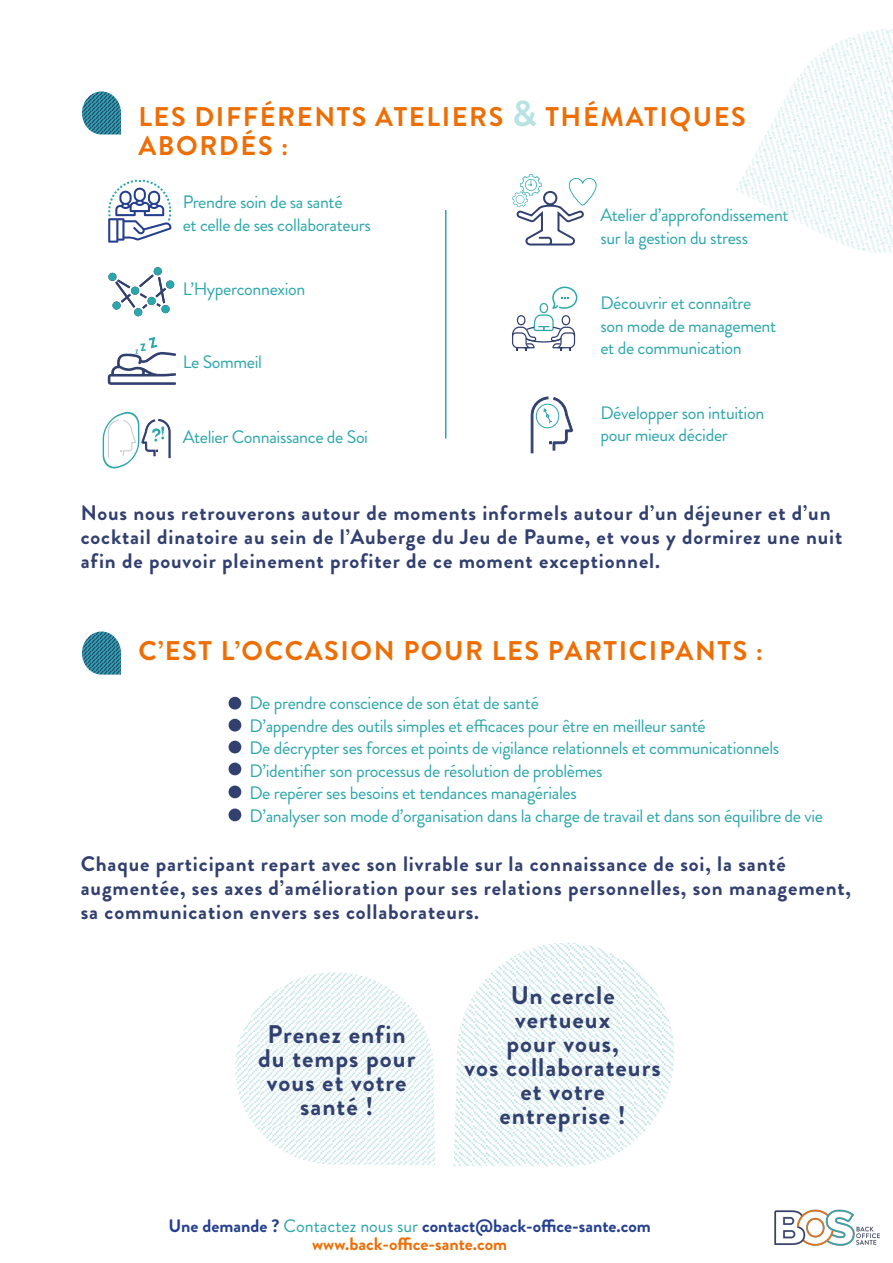
<style>
.page{position:relative;width:893px;height:1263px;background:#fff}
.page>*{position:absolute;margin:0;border:0;box-sizing:border-box;transform-origin:0 0}
.t1{font:700 27px/28.5px "Brandon Grotesque";letter-spacing:.06em;color:#ed6e05}
.t2{font:700 25.5px/24px "Brandon Grotesque";letter-spacing:.04em;color:#324070;text-align:center}
.t3{font:700 21px/24px "Brandon Grotesque";letter-spacing:.04em;color:#324070}
.t4{font:18px/22.5px "Brandon Grotesque";letter-spacing:-.02em;color:#2ba6ab}
.t5{font:700 18px "Brandon Grotesque";color:#253f8e}
.t6{font:700 18px "Brandon Grotesque";color:#ed6e05}
.s1{font-size:36px;color:#b9e2e3}
.s2{font-weight:400;color:#2ba6ab}
</style>
<div class="page">
<svg style="left:235px;top:972px;width:200px;height:194px"></svg>
<svg style="left:453px;top:943px;width:221px;height:224px"></svg>
<svg style="left:82px;top:91px;width:39px;height:44px"></svg>
<svg style="left:82px;top:631px;width:39px;height:44px"></svg>
<img style="left:774px;top:1209px;width:106px;height:37px">
<svg style="left:736px;top:29px;width:157px;height:224px"></svg>
<hr style="left:445px;top:210px;width:1px;height:228px;background:#2ba6ab">
<div style="left:229px;top:697px;width:12px;height:12px;background:#324070;border-radius:50%"></div>
<div style="left:229px;top:719px;width:12px;height:12px;background:#324070;border-radius:50%"></div>
<div style="left:229px;top:741px;width:12px;height:12px;background:#324070;border-radius:50%"></div>
<div style="left:229px;top:762px;width:12px;height:13px;background:#324070;border-radius:50%"></div>
<div style="left:229px;top:785px;width:12px;height:13px;background:#324070;border-radius:50%"></div>
<div style="left:229px;top:808px;width:12px;height:13px;background:#324070;border-radius:50%"></div>
<svg style="left:108px;top:180px;width:63px;height:63px"></svg>
<svg style="left:108px;top:267px;width:66px;height:49px"></svg>
<svg style="left:107px;top:337px;width:69px;height:48px"></svg>
<svg style="left:102px;top:411px;width:69px;height:58px"></svg>
<svg style="left:512px;top:174px;width:86px;height:72px"></svg>
<svg style="left:512px;top:287px;width:65px;height:64px"></svg>
<svg style="left:531px;top:397px;width:41px;height:56px"></svg>
<p class="t1" style="left:138px;top:103px;width:609px">LES DIFFÉRENTS ATELIERS <span class="s1">&amp;</span> THÉMATIQUES<br>ABORDÉS :</p>
<p class="t4" style="left:183px;top:191px;width:190px">Prendre soin de sa santé<br>et celle de ses collaborateurs</p>
<p class="t4" style="left:183px;top:278px;width:124px">L’Hyperconnexion</p>
<p class="t4" style="left:183px;top:351px;width:81px">Le Sommeil</p>
<p class="t4" style="left:183px;top:426px;width:187px">Atelier Connaissance de Soi</p>
<p class="t4" style="left:600px;top:204px;width:190px">Atelier d’approfondissement sur la gestion du stress</p>
<p class="t4" style="left:600px;top:292px;width:177px">Découvrir et connaître son mode de management et de communication</p>
<p class="t4" style="left:600px;top:401px;width:165px">Développer son intuition pour mieux décider</p>
<p class="t3" style="left:81px;top:501px;width:763px">Nous nous retrouverons autour de moments informels autour d’un déjeuner et d’un cocktail dinatoire au sein de l’Auberge du Jeu de Paume, et vous y dormirez une nuit afin de pouvoir pleinement profiter de ce moment exceptionnel.</p>
<p class="t1" style="left:138px;top:637px;width:626px">C’EST L’OCCASION POUR LES PARTICIPANTS :</p>
<p class="t4" style="left:249px;top:692px;width:291px">De prendre conscience de son état de santé</p>
<p class="t4" style="left:249px;top:715px;width:458px">D’appendre des outils simples et efficaces pour être en meilleur santé</p>
<p class="t4" style="left:249px;top:737px;width:531px">De décrypter ses forces et points de vigilance relationnels et communicationnels</p>
<p class="t4" style="left:249px;top:760px;width:354px">D’identifier son processus de résolution de problèmes</p>
<p class="t4" style="left:249px;top:782px;width:329px">De repérer ses besoins et tendances managériales</p>
<p class="t4" style="left:249px;top:805px;width:575px">D’analyser son mode d’organisation dans la charge de travail et dans son équilibre de vie</p>
<p class="t3" style="left:81px;top:852px;width:772px">Chaque participant repart avec son livrable sur la connaissance de soi, la santé augmentée, ses axes d’amélioration pour ses relations personnelles, son management, sa communication envers ses collaborateurs.</p>
<p class="t2" style="left:258px;top:1023px;width:159px">Prenez enfin du temps pour vous et votre santé !</p>
<p class="t2" style="left:465px;top:984px;width:198px">Un cercle vertueux<br>pour vous,<br>vos collaborateurs et votre entreprise !</p>
<p class="t5" style="left:169px;top:1213px;width:484px">Une demande ? <span class="s2">Contactez nous sur</span> contact@back-office-sante.com</p>
<p class="t6" style="left:312px;top:1231px;width:197px">www.back-office-sante.com</p>
</div>
